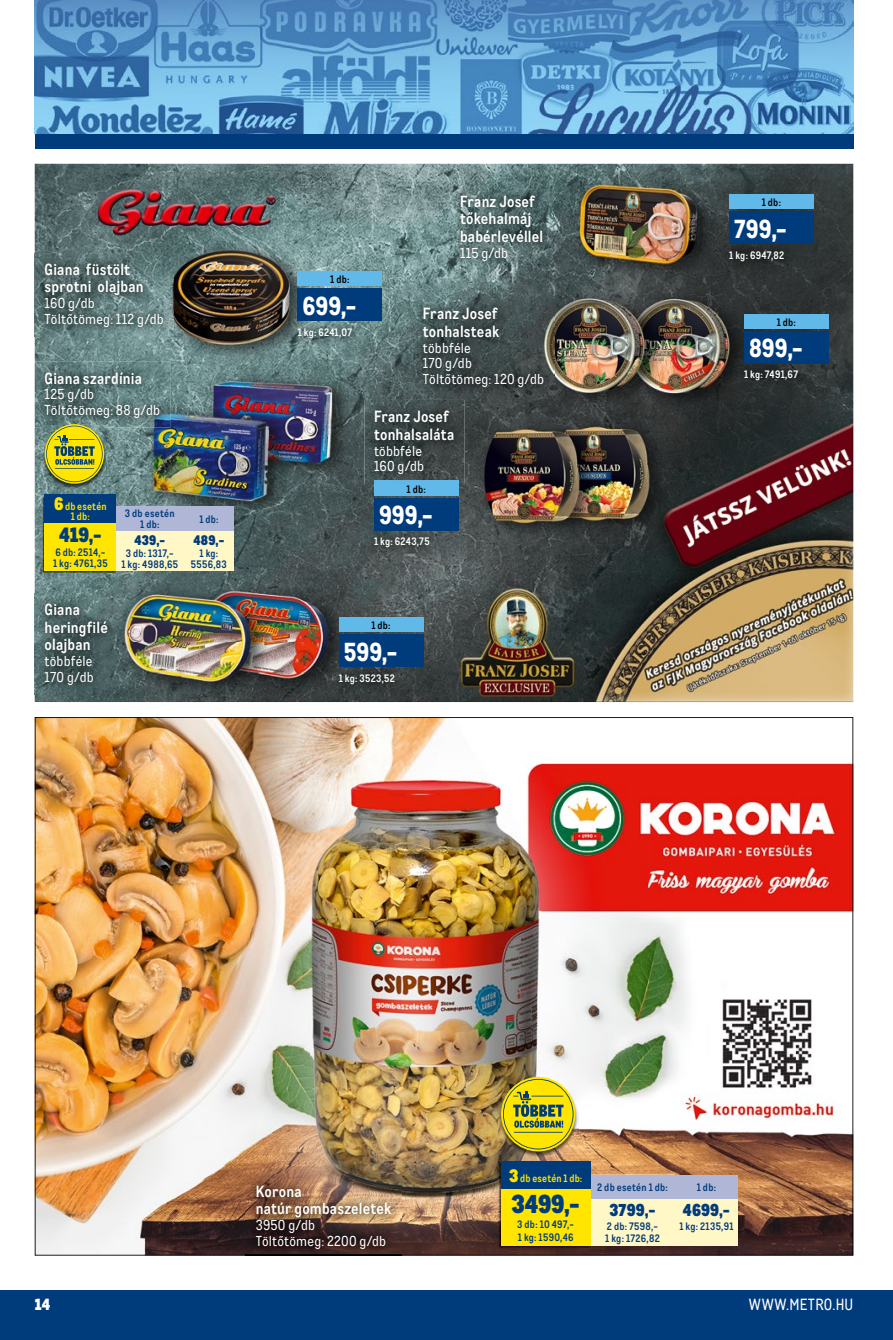
<style>
.page{position:relative;width:893px;height:1340px;background:#fff}
.page>*{position:absolute;margin:0;border:0;box-sizing:border-box;transform-origin:0 0}
.t1{font:800 25.38px "CA Metro";color:#fff}
.t2{font:900 25.2px "CA Metro";color:#003b7c}
.t3{font:900 20.12px "CA Metro";color:#003b7c}
.t4{font:900 16.8px "CA Metro";letter-spacing:.01em;color:#003b7c}
.t5{font:700 15.75px/17.5px "CA Metro";letter-spacing:.01em;color:#fff}
.t6{font:15.75px "CA Metro";letter-spacing:.015em;color:#fff}
.t7{font:900 15.75px "CA Metro";color:#fff}
.t8{font:14px/15.8px "CA Metro";letter-spacing:.015em;color:#fff}
.t9{font:900 13.47px "CA Metro";letter-spacing:.015em;color:#003b7c}
.t10{font:700 10.5px/10.5px "CA Metro";letter-spacing:.025em;color:#003b7c}
.t11{font:700 10.5px "CA Metro";letter-spacing:.025em;color:#fff}
.t12{font:700 10.5px/10.5px "CA Metro";letter-spacing:.015em;color:#ffe500;text-align:center}
.t13{font:700 10.5px "CA Metro";letter-spacing:.025em;color:#000}
.s1{font-weight:900;font-size:17.5px}
</style>
<div class="page">
<div style="left:0;top:1290px;width:893px;height:49px;background:#003b7c"></div>
<div style="left:35px;top:134px;width:818px;height:15px;background:#003b7c"></div>
<img style="left:853px;top:0;width:1px;height:134px">
<img style="left:35px;top:0;width:818px;height:134px">
<img style="left:35px;top:164px;width:350px;height:538px">
<img style="left:385px;top:164px;width:468px;height:238px">
<img style="left:445px;top:402px;width:408px;height:300px">
<img style="left:385px;top:496px;width:60px;height:206px">
<img style="left:287px;top:317px;width:75px;height:31px">
<div style="left:298px;top:289px;width:84px;height:32px;background:#003b7c"></div>
<div style="left:298px;top:271px;width:84px;height:15px;background:#61b9e9"></div>
<img style="left:719px;top:240px;width:76px;height:31px">
<div style="left:729px;top:211px;width:85px;height:33px;background:#003b7c"></div>
<div style="left:729px;top:194px;width:85px;height:15px;background:#61b9e9"></div>
<img style="left:734px;top:360px;width:75px;height:31px">
<div style="left:744px;top:331px;width:84px;height:32px;background:#003b7c"></div>
<div style="left:744px;top:314px;width:84px;height:15px;background:#61b9e9"></div>
<img style="left:329px;top:663px;width:76px;height:31px">
<div style="left:339px;top:634px;width:84px;height:33px;background:#003b7c"></div>
<div style="left:339px;top:617px;width:84px;height:15px;background:#61b9e9"></div>
<img style="left:364px;top:527px;width:76px;height:31px">
<div style="left:374px;top:498px;width:84px;height:32px;background:#003b7c"></div>
<div style="left:374px;top:481px;width:84px;height:15px;background:#61b9e9"></div>
<img style="left:35px;top:717px;width:818px;height:538px">
<img style="left:245px;top:1174px;width:156px;height:80px">
<img style="left:245px;top:1254px;width:156px;height:2px">
<img style="left:34px;top:253px;width:140px;height:83px">
<img style="left:450px;top:184px;width:103px;height:86px">
<img style="left:413px;top:297px;width:141px;height:100px">
<img style="left:364px;top:400px;width:100px;height:84px">
<img style="left:374px;top:481px;width:84px;height:3px">
<img style="left:34px;top:361px;width:136px;height:66px">
<img style="left:34px;top:594px;width:84px;height:100px">
<div style="left:590px;top:1174px;width:85px;height:25px;background:#b0b7d6"></div>
<div style="left:590px;top:1220px;width:85px;height:25px;background:#fff7c6"></div>
<div style="left:590px;top:1199px;width:85px;height:21px;background:#fff7c6"></div>
<div style="left:675px;top:1174px;width:63px;height:25px;background:#b0b7d6"></div>
<div style="left:675px;top:1220px;width:63px;height:25px;background:#fff7c6"></div>
<div style="left:675px;top:1199px;width:63px;height:21px;background:#fff7c6"></div>
<img style="left:499px;top:1161px;width:91px;height:87px">
<div style="left:501px;top:1161px;width:89px;height:28px;background:#003b7c"></div>
<div style="left:501px;top:1189px;width:89px;height:29px;background:#ffe500"></div>
<div style="left:501px;top:1218px;width:89px;height:27px;background:#ffe500"></div>
<img style="left:498px;top:1077px;width:80px;height:80px">
<svg style="left:501px;top:1076px;width:74px;height:75px"></svg>
<svg style="left:503px;top:1078px;width:70px;height:71px;background:#bfb628"></svg>
<div style="left:116px;top:506px;width:68px;height:25px;background:#b0b7d6"></div>
<div style="left:116px;top:548px;width:68px;height:22px;background:#fff7c6"></div>
<div style="left:116px;top:531px;width:68px;height:17px;background:#fff7c6"></div>
<div style="left:184px;top:506px;width:50px;height:25px;background:#b0b7d6"></div>
<div style="left:184px;top:548px;width:50px;height:22px;background:#fff7c6"></div>
<div style="left:184px;top:531px;width:50px;height:17px;background:#fff7c6"></div>
<img style="left:42px;top:495px;width:74px;height:78px">
<div style="left:45px;top:493px;width:71px;height:30px;background:#003b7c"></div>
<div style="left:45px;top:523px;width:71px;height:23px;background:#ffe500"></div>
<div style="left:45px;top:546px;width:71px;height:24px;background:#ffe500"></div>
<img style="left:43px;top:425px;width:63px;height:63px">
<svg style="left:46px;top:425px;width:57px;height:57px;background:#b3b22a"></svg>
<p class="t5" style="left:45px;top:259px;width:100px">Giana füstölt sprotni olajban</p>
<p class="t8" style="left:45px;top:295px;width:121px">160 g/db<br>Töltőtömeg: 112 g/db</p>
<p class="t5" style="left:45px;top:368px;width:99px">Giana szardínia</p>
<p class="t8" style="left:45px;top:386px;width:117px">125 g/db<br>Töltőtömeg: 88 g/db</p>
<p class="t12" style="left:54px;top:500px;width:54px"><span class="s1">6</span> db esetén<br>1 db:</p>
<p class="t3" style="left:59px;top:517px;width:44px">419,-</p>
<p class="t10" style="left:53px;top:546px;width:56px">6 db: 2514,-<br>1 kg: 4761,35</p>
<p class="t5" style="left:45px;top:600px;width:65px">Giana heringfilé olajban</p>
<p class="t8" style="left:45px;top:652px;width:50px">többféle<br>170 g/db</p>
<p class="t10" style="left:125px;top:507px;width:51px;text-align:center">3 db esetén<br>1 db:</p>
<p class="t10" style="left:122px;top:547px;width:58px;text-align:center">3 db: 1317,-<br>1 kg: 4988,65</p>
<p class="t9" style="left:134px;top:528px;width:32px">439,-</p>
<p class="t10" style="left:199px;top:513px;width:21px">1 db:</p>
<p class="t10" style="left:191px;top:547px;width:37px;text-align:center">1 kg:<br>5556,83</p>
<p class="t9" style="left:193px;top:528px;width:32px">489,-</p>
<p class="t13" style="left:330px;top:271px;width:21px">1 db:</p>
<h1 class="t1" style="left:303px;top:285px;width:56px">699,-</h1>
<p class="t11" style="left:298px;top:324px;width:56px">1 kg: 6241,07</p>
<p class="t5" style="left:460px;top:191px;width:85px">Franz Josef tőkehalmáj babérlevéllel</p>
<p class="t8" style="left:460px;top:244px;width:49px">115 g/db</p>
<p class="t5" style="left:423px;top:304px;width:78px">Franz Josef tonhalsteak</p>
<p class="t8" style="left:423px;top:339px;width:123px">többféle<br>170 g/db<br>Töltőtömeg: 120 g/db</p>
<p class="t5" style="left:374px;top:407px;width:82px">Franz Josef tonhalsaláta</p>
<p class="t8" style="left:374px;top:442px;width:52px">többféle<br>160 g/db</p>
<p class="t13" style="left:407px;top:480px;width:21px">1 db:</p>
<h1 class="t1" style="left:379px;top:494px;width:56px">999,-</h1>
<p class="t11" style="left:374px;top:533px;width:57px">1 kg: 6243,75</p>
<p class="t13" style="left:371px;top:617px;width:21px">1 db:</p>
<h1 class="t1" style="left:344px;top:631px;width:55px">599,-</h1>
<p class="t11" style="left:339px;top:670px;width:57px">1 kg: 3523,52</p>
<p class="t13" style="left:762px;top:194px;width:21px">1 db:</p>
<h1 class="t1" style="left:734px;top:207px;width:54px">799,-</h1>
<p class="t11" style="left:729px;top:247px;width:57px">1 kg: 6947,82</p>
<p class="t13" style="left:777px;top:314px;width:21px">1 db:</p>
<h1 class="t1" style="left:749px;top:327px;width:55px">899,-</h1>
<p class="t11" style="left:744px;top:366px;width:55px">1 kg: 7491,67</p>
<p class="t5" style="left:256px;top:1181px;width:137px">Korona<br>natúr gombaszeletek</p>
<p class="t8" style="left:256px;top:1216px;width:132px">3950 g/db<br>Töltőtömeg: 2200 g/db</p>
<p class="t12" style="left:509px;top:1171px;width:75px"><span class="s1">3</span> db esetén 1 db:</p>
<h2 class="t2" style="left:511px;top:1182px;width:70px">3499,-</h2>
<p class="t10" style="left:517px;top:1217px;width:58px;line-height:12.2px">3 db: 10 497,-<br>1 kg: 1590,46</p>
<p class="t10" style="left:597px;top:1180px;width:72px">2 db esetén 1 db:</p>
<p class="t10" style="left:605px;top:1219px;width:56px;line-height:12.2px">2 db: 7598,-<br>1 kg: 1726,82</p>
<p class="t4" style="left:609px;top:1195px;width:48px">3799,-</p>
<p class="t10" style="left:697px;top:1180px;width:21px">1 db:</p>
<p class="t10" style="left:679px;top:1220px;width:56px">1 kg: 2135,91</p>
<p class="t4" style="left:683px;top:1195px;width:49px">4699,-</p>
<p class="t7" style="left:35px;top:1290px;width:17px">14</p>
<p class="t6" style="left:749px;top:1293px;width:106px">WWW.METRO.HU</p>
</div>
